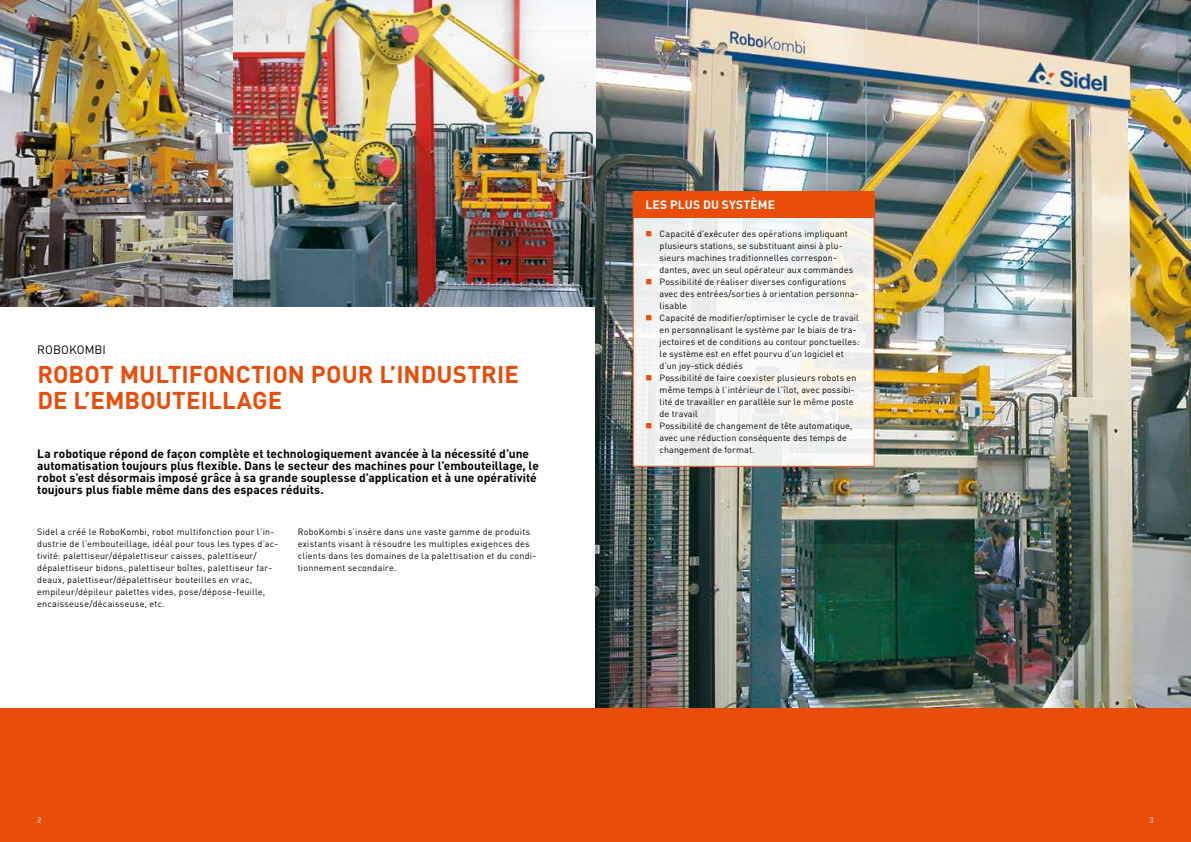
<style>
.page{position:relative;width:1191px;height:842px;background:#fff}
.page>*{position:absolute;margin:0;border:0;box-sizing:border-box;transform-origin:0 0}
.t1{font:700 24px/26px "DINOT";letter-spacing:.005em;color:#e94d0a}
.t2{font:700 12px/12px "DINOT";color:#000}
.t3{font:700 12px "DINOT";letter-spacing:.01em;color:#fff}
.t4{font:12px "DINOT";letter-spacing:.005em;color:#000}
.t5{font:9px/12px "DINOT";letter-spacing:.02em;color:#000}
.t6{font:8px "DINOT";color:#fff}
.s1{color:#e94d0a}
</style>
<div class="page">
<img style="left:595px;top:0;width:596px;height:708px">
<img style="left:0;top:0;width:595px;height:306px">
<div style="left:633px;top:192px;width:241px;height:275px;background:linear-gradient(to right,#f1f2f3,#f5f5f1)"></div>
<div style="left:632px;top:191px;width:242px;height:276px;border:1px solid #e94d0a"></div>
<div style="left:0;top:708px;width:595px;height:134px;background:#e94d0a"></div>
<div style="left:595px;top:708px;width:596px;height:134px;background:#e94d0a"></div>
<img style="left:1042px;top:426px;width:149px;height:282px">
<div style="left:632px;top:191px;width:242px;height:27px;background:#e94d0a"></div>
<h2 class="t4" style="left:37px;top:342px;width:70px">ROBOKOMBI</h2>
<h1 class="t1" style="left:37px;top:360px;width:483px">ROBOT MULTIFONCTION POUR L’INDUSTRIE<br>DE L’EMBOUTEILLAGE</h1>
<p class="t2" style="left:37px;top:448px;width:503px">La robotique répond de façon complète et technologiquement avancée à la nécessité d’une automatisation toujours plus flexible. Dans le secteur des machines pour l’embouteillage, le robot s’est désormais imposé grâce à sa grande souplesse d’application et à une opérativité toujours plus fiable même dans des espaces réduits.</p>
<p class="t5" style="left:298px;top:526px;width:240px">RoboKombi s’insère dans une vaste gamme de produits existants visant à résoudre les multiples exigences des clients dans les domaines de la palettisation et du condi&shy;tionnement secondaire.</p>
<p class="t5" style="left:37px;top:526px;width:242px">Sidel a créé le RoboKombi, robot multifonction pour l’in&shy;dustrie de l’embouteillage, idéal pour tous les types d’ac&shy;tivité: palettiseur/dépalettiseur caisses, palettiseur/ dépalettiseur bidons, palettiseur boîtes, palettiseur far&shy;deaux, palettiseur/dépalettiseur bouteilles en vrac, empileur/dépileur palettes vides, pose/dépose-feuille, encaisseuse/décaisseuse, etc.</p>
<h2 class="t3" style="left:645px;top:197px;width:131px">LES PLUS DU SYSTÈME</h2>
<p class="t5" style="left:659px;top:228px;width:195px;text-indent:-14px"><span class="s1">■</span> Capacité d’exécuter des opérations impliquant plusieurs stations, se substituant ainsi à plu&shy;sieurs machines traditionnelles correspon&shy;dantes, avec un seul opérateur aux commandes</p>
<p class="t5" style="left:659px;top:276px;width:200px;text-indent:-14px"><span class="s1">■</span> Possibilité de réaliser diverses configurations avec des entrées/sorties à orientation personna&shy;lisable</p>
<p class="t5" style="left:659px;top:312px;width:202px;text-indent:-14px"><span class="s1">■</span> Capacité de modifier/optimiser le cycle de travail en personnalisant le système par le biais de tra&shy;jectoires et de conditions au contour ponctuelles: le système est en effet pourvu d’un logiciel et d’un joy-stick dédiés</p>
<p class="t5" style="left:659px;top:372px;width:198px;text-indent:-14px"><span class="s1">■</span> Possibilité de faire coexister plusieurs robots en même temps à l’intérieur de l’îlot, avec possibi&shy;lité de travailler en parallèle sur le même poste de travail</p>
<p class="t5" style="left:659px;top:420px;width:194px;text-indent:-14px"><span class="s1">■</span> Possibilité de changement de tête automatique, avec une réduction conséquente des temps de changement de format.</p>
<p class="t6" style="left:37px;top:815px;width:6px">2</p>
<p class="t6" style="left:1149px;top:815px;width:6px">3</p>
</div>
